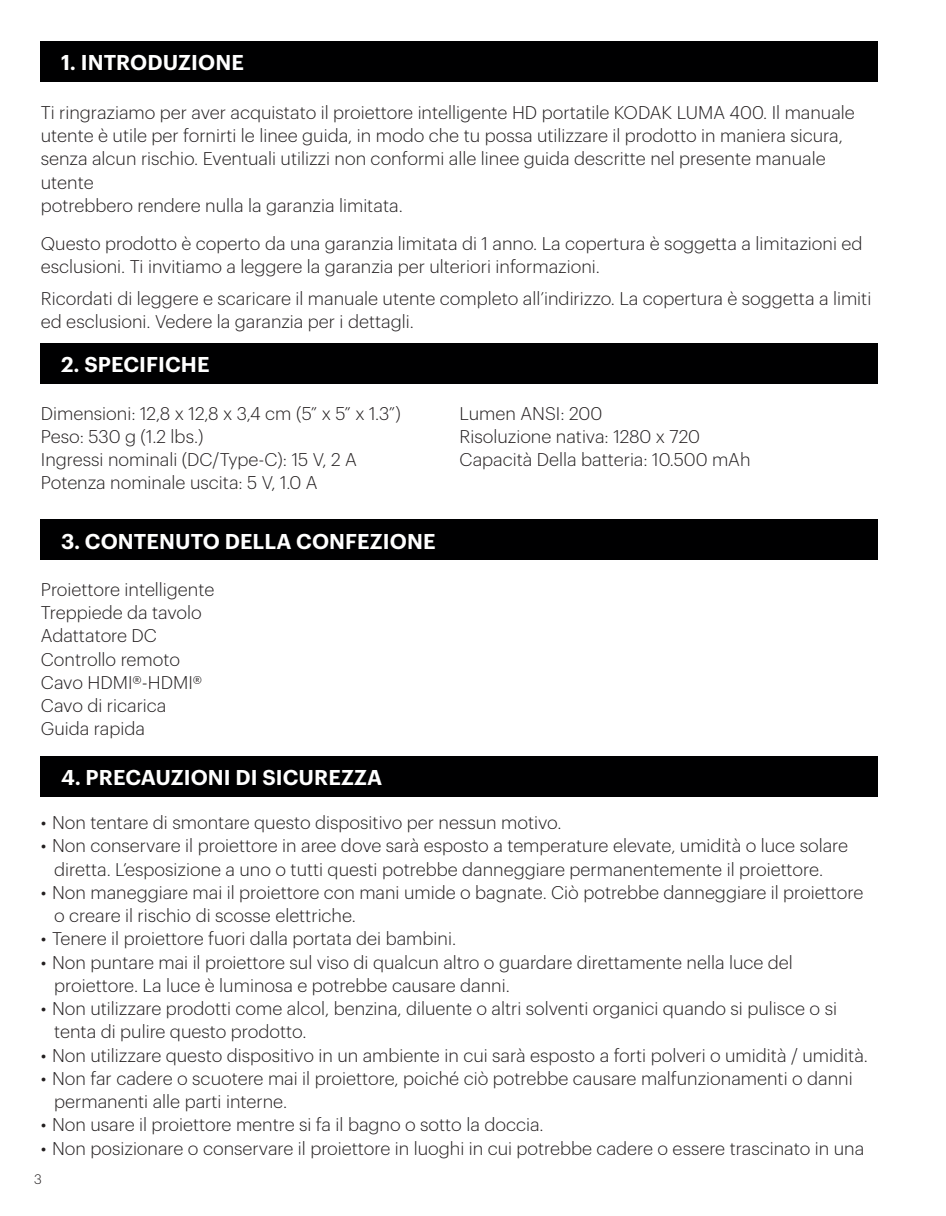
<style>
.page{position:relative;width:946px;height:1216px;background:#fff}
.page>*{position:absolute;margin:0;border:0;box-sizing:border-box;transform-origin:0 0}
.t1{font:600 21px "Graphik";letter-spacing:.005em;color:#fff}
.t2{font:300 18px/23.2px "Graphik";color:#231f20}
.t3{font:300 13.5px "Graphik";color:#231f20}
</style>
<div class="page">
<div style="left:41px;top:41px;width:837px;height:40px;background:#000001"></div>
<div style="left:41px;top:344px;width:837px;height:40px;background:#000001"></div>
<div style="left:41px;top:520px;width:837px;height:40px;background:#000001"></div>
<div style="left:41px;top:756px;width:837px;height:40px;background:#000001"></div>
<p class="t1" style="left:61px;top:46px;width:184px">1. INTRODUZIONE</p>
<p class="t2" style="left:41px;top:99px;width:815px">Ti ringraziamo per aver acquistato il proiettore intelligente HD portatile KODAK LUMA 400. Il manuale utente è utile per fornirti le linee guida, in modo che tu possa utilizzare il prodotto in maniera sicura, senza alcun rischio. Eventuali utilizzi non conformi alle linee guida descritte nel presente manuale utente</p>
<p class="t2" style="left:41px;top:192px;width:363px">potrebbero rendere nulla la garanzia limitata.</p>
<p class="t2" style="left:41px;top:231px;width:823px">Questo prodotto è coperto da una garanzia limitata di 1 anno. La copertura è soggetta a limitazioni ed esclusioni. Ti invitiamo a leggere la garanzia per ulteriori informazioni.</p>
<p class="t2" style="left:41px;top:285px;width:832px">Ricordati di leggere e scaricare il manuale utente completo all’indirizzo. La copertura è soggetta a limiti ed esclusioni. Vedere la garanzia per i dettagli.</p>
<p class="t1" style="left:61px;top:348px;width:150px">2. SPECIFICHE</p>
<p class="t2" style="left:41px;top:400px;width:361px">Dimensioni: 12,8 x 12,8 x 3,4 cm (5” x 5” x 1.3”)</p>
<p class="t2" style="left:41px;top:423px;width:164px">Peso: 530 g (1.2 lbs.)</p>
<p class="t2" style="left:41px;top:446px;width:318px">Ingressi nominali (DC/Type-C): 15 V, 2 A</p>
<p class="t2" style="left:41px;top:470px;width:278px">Potenza nominale uscita: 5 V, 1.0 A</p>
<p class="t1" style="left:61px;top:526px;width:376px">3. CONTENUTO DELLA CONFEZIONE</p>
<p class="t2" style="left:41px;top:576px;width:175px">Proiettore intelligente</p>
<p class="t2" style="left:41px;top:599px;width:163px">Treppiede da tavolo</p>
<p class="t2" style="left:41px;top:623px;width:118px">Adattatore DC</p>
<p class="t2" style="left:41px;top:646px;width:141px">Controllo remoto</p>
<p class="t2" style="left:41px;top:669px;width:163px">Cavo HDMI®-HDMI®</p>
<p class="t2" style="left:41px;top:692px;width:127px">Cavo di ricarica</p>
<p class="t2" style="left:41px;top:716px;width:106px">Guida rapida</p>
<p class="t1" style="left:61px;top:761px;width:322px">4. PRECAUZIONI DI SICUREZZA</p>
<p class="t2" style="left:459px;top:400px;width:144px">Lumen ANSI: 200</p>
<p class="t2" style="left:459px;top:423px;width:242px">Risoluzione nativa: 1280 x 720</p>
<p class="t2" style="left:459px;top:446px;width:293px">Capacità Della batteria: 10.500 mAh</p>
<p class="t2" style="left:41px;top:809px;width:522px">• Non tentare di smontare questo dispositivo per nessun motivo.</p>
<p class="t2" style="left:41px;top:833px;width:808px">• Non conservare il proiettore in aree dove sarà esposto a temperature elevate, umidità o luce solare</p>
<p class="t2" style="left:54px;top:856px;width:770px">diretta. L’esposizione a uno o tutti questi potrebbe danneggiare permanentemente il proiettore.</p>
<p class="t2" style="left:41px;top:879px;width:824px">• Non maneggiare mai il proiettore con mani umide o bagnate. Ciò potrebbe danneggiare il proiettore</p>
<p class="t2" style="left:54px;top:902px;width:303px">o creare il rischio di scosse elettriche.</p>
<p class="t2" style="left:41px;top:926px;width:417px">• Tenere il proiettore fuori dalla portata dei bambini.</p>
<p class="t2" style="left:41px;top:949px;width:753px">• Non puntare mai il proiettore sul viso di qualcun altro o guardare direttamente nella luce del</p>
<p class="t2" style="left:54px;top:972px;width:457px">proiettore. La luce è luminosa e potrebbe causare danni.</p>
<p class="t2" style="left:41px;top:995px;width:797px">• Non utilizzare prodotti come alcol, benzina, diluente o altri solventi organici quando si pulisce o si</p>
<p class="t2" style="left:54px;top:1019px;width:254px">tenta di pulire questo prodotto.</p>
<p class="t2" style="left:41px;top:1042px;width:828px">• Non utilizzare questo dispositivo in un ambiente in cui sarà esposto a forti polveri o umidità / umidità.</p>
<p class="t2" style="left:41px;top:1065px;width:813px">• Non far cadere o scuotere mai il proiettore, poiché ciò potrebbe causare malfunzionamenti o danni</p>
<p class="t2" style="left:54px;top:1088px;width:234px">permanenti alle parti interne.</p>
<p class="t2" style="left:41px;top:1112px;width:504px">• Non usare il proiettore mentre si fa il bagno o sotto la doccia.</p>
<p class="t2" style="left:41px;top:1135px;width:825px">• Non posizionare o conservare il proiettore in luoghi in cui potrebbe cadere o essere trascinato in una</p>
<p class="t3" style="left:34px;top:1169px;width:9px">3</p>
</div>
